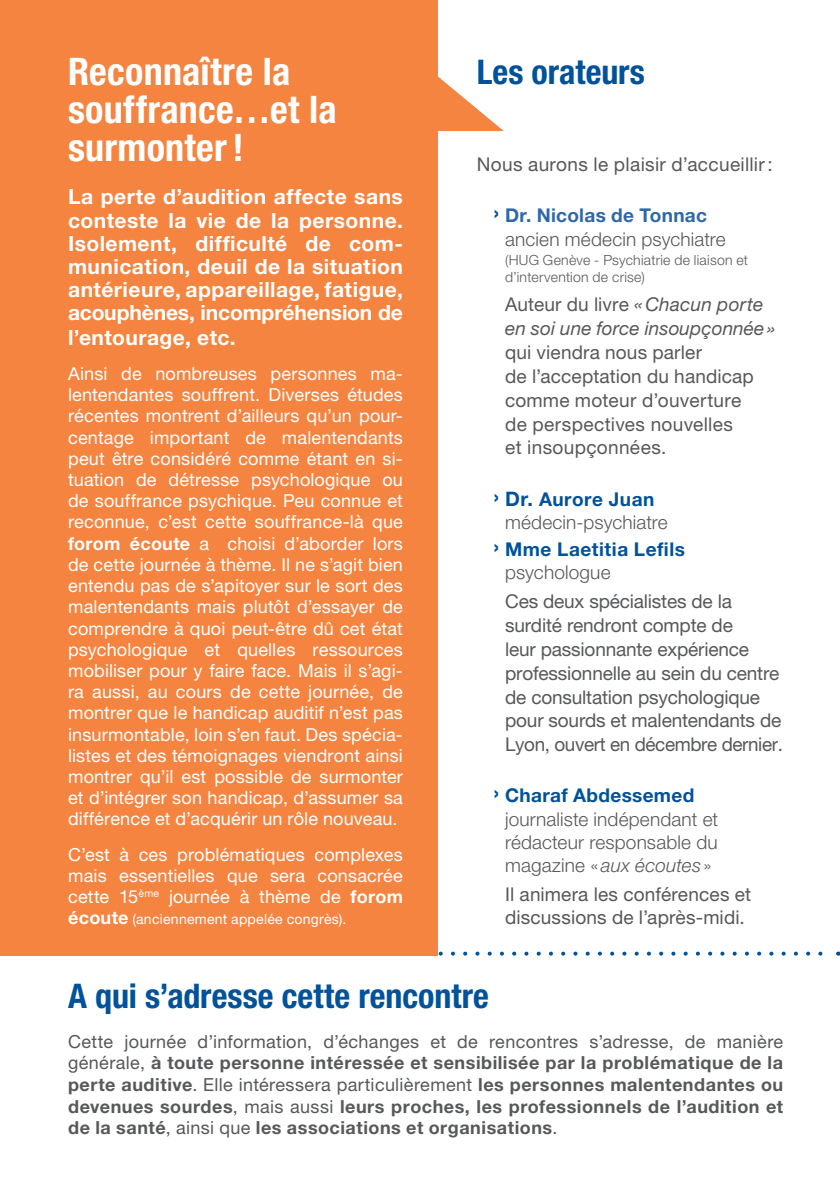
<style>
.page{position:relative;width:840px;height:1191px;background:#fff}
.page>*{position:absolute;margin:0;border:0;box-sizing:border-box;transform-origin:0 0}
.t1{font:700 condensed 38px/38px "Helvetica Neue";letter-spacing:.01em;color:#fff}
.t2{font:700 condensed 34px "Helvetica Neue";letter-spacing:.005em;color:#01529a}
.t3{font:700 21px/23.4px "Helvetica Neue";letter-spacing:-.005em;color:#fff;text-align:justify}
.t4{font:19px/23.8px "Helvetica Neue";color:#57585a}
.t5{font:300 19px/23px "Helvetica Neue";letter-spacing:.01em;color:#57585a}
.t6{font:italic 19px/23.8px "Helvetica Neue";color:#57585a}
.t7{font:700 19px/23px "Helvetica Neue";letter-spacing:.025em;color:#01529a}
.t8{font:18px/21.2px "Helvetica Neue";letter-spacing:.01em;color:#fff;text-align:justify}
.t9{font:700 18px/21.6px "Helvetica Neue";letter-spacing:.03em;color:#57585a;text-align:justify}
.t10{font:300 14px/17.8px "Helvetica Neue";letter-spacing:.02em;color:#57585a}
.t11{font:14px "Helvetica Neue";letter-spacing:.02em;color:#fff}
.s1{font-weight:700}
.s2{font-weight:700;font-size:18px}
.s3{font-weight:700;font-size:22px;color:#01529a}
.s4{font-weight:700;color:#2e68aa}
.s5{font-style:normal}
.s6{font-weight:700;font-size:20px;color:#01529a}
.s7{font-weight:700;color:#01529a}
.s8{font-size:22px}
.s9{font-weight:300;color:#57585a}
.s10{font-style:italic}
.s11{font-weight:400}
</style>
<div class="page">
<svg style="left:437px;top:0;width:66px;height:666px"></svg>
<svg style="left:437px;top:951px;width:386px;height:4px"></svg>
<div style="left:0;top:0;width:437px;height:955px;background:#f58441"></div>
<h1 class="t1" style="left:68px;top:52px;width:270px">Reconnaître la souffrance…et la surmonter!</h1>
<p class="t3" style="left:68px;top:185px;width:336px">La perte d’audition affecte sans conteste la vie de la personne.<br>Isolement, difficulté de com&shy;munication, deuil de la situation antérieure, appareillage, fatigue, acouphènes, incompréhension de l’entourage, etc.</p>
<p class="t8" style="left:68px;top:363px;width:336px">Ainsi de nombreuses personnes ma&shy;lentendantes souffrent. Diverses études récentes montrent d’ailleurs qu’un pour&shy;centage important de malentendants peut être considéré comme étant en si&shy;tuation de détresse psychologique ou de souffrance psychique. Peu connue et reconnue, c’est cette souffrance-là que <span class="s1">forom écoute</span> a choisi d’aborder lors de cette journée à thème. Il ne s’agit bien entendu pas de s’apitoyer sur le sort des malentendants mais plutôt d’essayer de comprendre à quoi peut-être dû cet état psychologique et quelles ressources mobiliser pour y faire face. Mais il s’agi&shy;ra aussi, au cours de cette journée, de montrer que le handicap auditif n’est pas insurmontable, loin s’en faut. Des spécia&shy;listes et des témoignages viendront ainsi montrer qu’il est possible de surmonter et d’intégrer son handicap, d’assumer sa différence et d’acquérir un rôle nouveau.</p>
<p class="t8" style="left:68px;top:843px;width:336px">C’est à ces problématiques complexes mais essentielles que sera consacrée cette 15<sup>ème</sup> journée à thème de <span class="s1">forom</span></p>
<p class="t11" style="left:68px;top:911px;width:279px"><span class="s2">écoute</span> (anciennement appelée congrès).</p>
<h2 class="t2" style="left:476px;top:52px;width:170px">Les orateurs</h2>
<p class="t4" style="left:476px;top:152px;width:297px">Nous aurons le plaisir d’accueillir:</p>
<p class="t5" style="left:505px;top:204px;width:222px;text-indent:-11px"><span class="s3">›</span> <span class="s4">Dr. Nicolas de Tonnac </span>ancien médecin psychiatre</p>
<p class="t10" style="left:505px;top:250px;width:244px">(HUG Genève - Psychiatrie de liaison et d’intervention de crise)</p>
<p class="t6" style="left:505px;top:292px;width:271px"><span class="s5">Auteur du livre</span> «Chacun porte en soi une force insoupçonnée»</p>
<p class="t4" style="left:505px;top:340px;width:250px">qui viendra nous parler<br>de l’acceptation du handicap comme moteur d’ouverture de perspectives nouvelles et insoupçonnées.</p>
<p class="t5" style="left:505px;top:487px;width:164px;text-indent:-11px"><span class="s3">›</span> <span class="s6">Dr.</span> <span class="s7">Aurore Juan </span>médecin-psychiatre</p>
<p class="t7" style="left:505px;top:537px;width:181px;text-indent:-11px"><span class="s8">›</span> Mme Laetitia Lefils <span class="s9">psychologue</span></p>
<p class="t4" style="left:505px;top:589px;width:279px">Ces deux spécialistes de la surdité rendront compte de<br>leur passionnante expérience professionnelle au sein du centre de consultation psychologique pour sourds et malentendants de<br>Lyon, ouvert en décembre dernier.</p>
<p class="t5" style="left:505px;top:783px;width:214px;text-indent:-11px"><span class="s3">›</span> <span class="s7">Charaf Abdessemed </span>journaliste indépendant et rédacteur responsable du magazine «<span class="s10">aux écoutes</span> »</p>
<p class="t4" style="left:505px;top:881px;width:247px">Il animera les conférences et discussions de l’après-midi.</p>
<h2 class="t2" style="left:68px;top:975px;width:422px">A qui s’adresse cette rencontre</h2>
<p class="t9" style="left:68px;top:1030px;width:716px"><span class="s11">Cette journée d’information, d’échanges et de rencontres s’adresse, de manière générale,</span> à toute personne intéressée et sensibilisée par la problématique de la perte auditive<span class="s11">. Elle intéressera particulièrement</span> les personnes malentendantes ou devenues sourdes<span class="s11">, mais aussi</span> leurs proches, les professionnels de l’audition et de la santé<span class="s11">, ainsi que</span> les associations et organisations<span class="s11">.</span></p>
</div>
